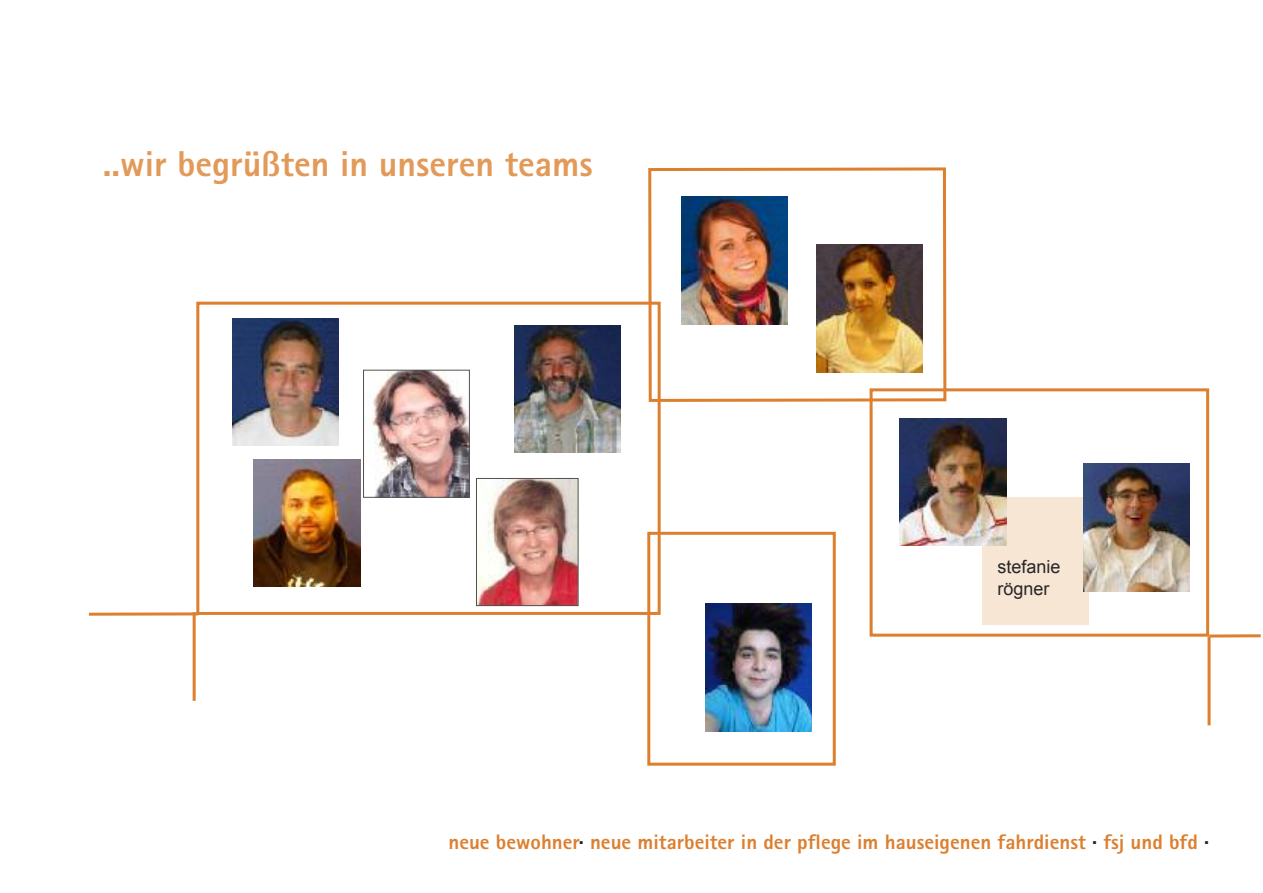
<style>
.page{position:relative;width:1263px;height:893px;background:#fff}
.page>*{position:absolute;margin:0;border:0;box-sizing:border-box;transform-origin:0 0}
.t1{font:800 36px "Agfa Rotis Sans Serif";color:#e39958}
.t2{font:800 21px "Agfa Rotis Sans Serif";color:#dc7f2f}
.t3{font:18px/21.6px "Arial";color:#272627}
</style>
<div class="page">
<div style="left:196px;top:302px;width:465px;height:313px;border:3px solid #dc7f2f"></div>
<div style="left:647px;top:532px;width:189px;height:234px;border:3px solid #dc7f2f"></div>
<div style="left:869px;top:388px;width:340px;height:249px;border:3px solid #dc7f2f"></div>
<svg style="left:647px;top:167px;width:301px;height:236px"></svg>
<hr style="left:1209px;top:634px;width:52px;height:3px;background:#dc7f2f">
<svg style="left:89px;top:612px;width:110px;height:4px"></svg>
<hr style="left:1207px;top:637px;width:3px;height:88px;background:#dc7f2f">
<hr style="left:193px;top:612px;width:3px;height:89px;background:#dc7f2f">
<img style="left:816px;top:244px;width:107px;height:128px">
<img style="left:514px;top:325px;width:107px;height:128px">
<img style="left:233px;top:318px;width:106px;height:128px">
<img style="left:478px;top:480px;width:98px;height:124px">
<div style="left:476px;top:478px;width:102px;height:128px;border:1px solid #525152"></div>
<img style="left:365px;top:372px;width:103px;height:123px">
<div style="left:363px;top:370px;width:107px;height:127px;border:1px solid #525152"></div>
<img style="left:681px;top:197px;width:106px;height:128px">
<img style="left:705px;top:604px;width:107px;height:127px">
<img style="left:254px;top:459px;width:106px;height:128px">
<div style="left:982px;top:497px;width:106px;height:128px;background:#f8e6d5"></div>
<img style="left:900px;top:418px;width:106px;height:128px">
<img style="left:1083px;top:463px;width:106px;height:128px">
<h1 class="t1" style="left:103px;top:151px;width:491px">..wir begrüßten in unseren teams</h1>
<p class="t3" style="left:997px;top:556px;width:65px">stefanie rögner</p>
<p class="t2" style="left:448px;top:834px;width:762px">neue bewohner<sup>.</sup> neue mitarbeiter in der pflege im hauseigenen fahrdienst <sup>.</sup> fsj und bfd <sup>.</sup></p>
</div>
